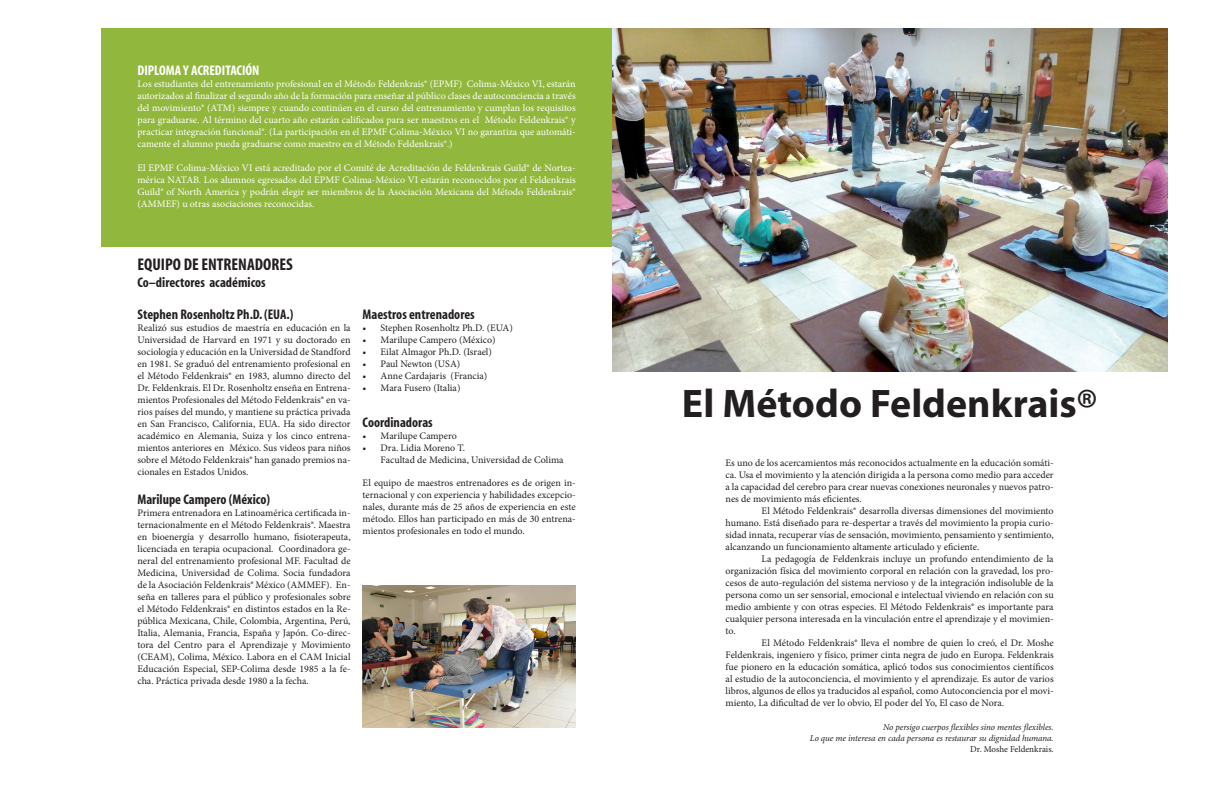
<style>
.page{position:relative;width:1224px;height:792px;background:#fff}
.page>*{position:absolute;margin:0;border:0;box-sizing:border-box;transform-origin:0 0}
.TITULO__G{font:700 40px "Myriad";color:#231f20}
.TITULO__G-2{font:700 condensed 17px "Myriad";color:#231f20}
.TITULO_-G{font:700 condensed 14px "Myriad";color:#231f20}
.TITULO_-G-2{font:700 condensed 14px "Myriad";color:#fff}
.CUERPO_DE_TEXTO{font:10px/12px "Minion Pro";color:#231f20;text-align:justify}
.CUERPO_DE_TEXTO-2{font:10px/12px "Minion Pro";color:#fff;text-align:justify}
.NOTA{font:italic 9px "Minion Pro";letter-spacing:-.005em;color:#231f20}
.NOTA-2{font:9px "Minion Pro";color:#231f20}
</style>
<div class="page">
<div style="left:102px;top:28px;width:510px;height:219px;background:#91b73d"></div>
<img style="left:363px;top:585px;width:213px;height:143px">
<img style="left:612px;top:28px;width:555px;height:344px">
<p class="TITULO_-G-2" style="left:138px;top:63px;width:124px">DIPLOMA Y ACREDITACIÓN</p>
<p class="CUERPO_DE_TEXTO-2" style="left:138px;top:78px;width:440px">Los estudiantes del entrenamiento profesional en el Método Feldenkrais® (EPMF) Colima-México VI, estarán autorizados al finalizar el segundo año de la formación para enseñar al público clases de autoconciencia a través del movimiento® (ATM) siempre y cuando continúen en el curso del entrenamiento y cumplan los requisitos para graduarse. Al término del cuarto año estarán calificados para ser maestros en el Método Feldenkrais® y practicar integración funcional®. (La participación en el EPMF Colima-México VI no garantiza que automáti&shy;camente el alumno pueda graduarse como maestro en el Método Feldenkrais®.)</p>
<p class="CUERPO_DE_TEXTO-2" style="left:138px;top:162px;width:440px">El EPMF Colima-México VI está acreditado por el Comité de Acreditación de Feldenkrais Guild® de Nortea&shy;mérica NATAB. Los alumnos egresados del EPMF Colima-México VI estarán reconocidos por el Feldenkrais Guild® of North America y podrán elegir ser miembros de la Asociación Mexicana del Método Feldenkrais® (AMMEF) u otras asociaciones reconocidas.</p>
<p class="TITULO__G-2" style="left:138px;top:256px;width:157px">EQUIPO DE ENTRENADORES</p>
<p class="TITULO_-G" style="left:138px;top:275px;width:130px">Co–directores académicos</p>
<p class="TITULO_-G" style="left:138px;top:307px;width:157px">Stephen Rosenholtz Ph.D. (EUA.)</p>
<p class="CUERPO_DE_TEXTO" style="left:138px;top:322px;width:215px">Realizó sus estudios de maestría en educación en la Universidad de Harvard en 1971 y su doctorado en sociología y educación en la Universidad de Standford en 1981. Se graduó del entrenamiento profesional en el Método Feldenkrais® en 1983, alumno directo del Dr. Feldenkrais. El Dr. Rosenholtz enseña en Entrena&shy;mientos Profesionales del Método Feldenkrais® en va&shy;rios países del mundo, y mantiene su práctica privada en San Francisco, California, EUA. Ha sido director académico en Alemania, Suiza y los cinco entrena&shy;mientos anteriores en México. Sus videos para niños sobre el Método Feldenkrais® han ganado premios na&shy;cionales en Estados Unidos.</p>
<p class="TITULO_-G" style="left:138px;top:492px;width:134px">Marilupe Campero (México)</p>
<p class="CUERPO_DE_TEXTO" style="left:138px;top:506px;width:215px">Primera entrenadora en Latinoamérica certificada in&shy;ternacionalmente en el Método Feldenkrais®. Maestra en bioenergía y desarrollo humano, fisioterapeuta, licenciada en terapia ocupacional. Coordinadora ge&shy;neral del entrenamiento profesional MF. Facultad de Medicina, Universidad de Colima. Socia fundadora de la Asociación Feldenkrais® México (AMMEF). En&shy;seña en talleres para el público y profesionales sobre el Método Feldenkrais® en distintos estados en la Re&shy;pública Mexicana, Chile, Colombia, Argentina, Perú, Italia, Alemania, Francia, España y Japón. Co-direc&shy;tora del Centro para el Aprendizaje y Movimiento (CEAM), Colima, México. Labora en el CAM Inicial Educación Especial, SEP-Colima desde 1985 a la fe&shy;cha. Práctica privada desde 1980 a la fecha.</p>
<p class="TITULO_-G" style="left:363px;top:307px;width:114px">Maestros entrenadores</p>
<p class="CUERPO_DE_TEXTO" style="left:363px;top:322px;width:152px">• Stephen Rosenholtz Ph.D. (EUA)</p>
<p class="CUERPO_DE_TEXTO" style="left:363px;top:334px;width:135px">• Marilupe Campero (México)</p>
<p class="CUERPO_DE_TEXTO" style="left:363px;top:346px;width:131px">• Eilat Almagor Ph.D. (Israel)</p>
<p class="CUERPO_DE_TEXTO" style="left:363px;top:358px;width:99px">• Paul Newton (USA)</p>
<p class="CUERPO_DE_TEXTO" style="left:363px;top:370px;width:126px">• Anne Cardajaris (Francia)</p>
<p class="CUERPO_DE_TEXTO" style="left:363px;top:382px;width:99px">• Mara Fusero (Italia)</p>
<p class="TITULO_-G" style="left:363px;top:415px;width:72px">Coordinadoras</p>
<p class="CUERPO_DE_TEXTO" style="left:363px;top:429px;width:96px">• Marilupe Campero</p>
<p class="CUERPO_DE_TEXTO" style="left:381px;top:441px;width:185px;text-indent:-18px">• Dra. Lidia Moreno T.<br>Facultad de Medicina, Universidad de Colima</p>
<p class="CUERPO_DE_TEXTO" style="left:363px;top:477px;width:215px">El equipo de maestros entrenadores es de origen in&shy;ternacional y con experiencia y habilidades excepcio&shy;nales, durante más de 25 años de experiencia en este método. Ellos han participado en más de 30 entrena&shy;mientos profesionales en todo el mundo.</p>
<p class="TITULO__G" style="left:682px;top:383px;width:417px">El Método Feldenkrais®</p>
<p class="CUERPO_DE_TEXTO" style="left:726px;top:457px;width:330px">Es uno de los acercamientos más reconocidos actualmente en la educación somáti&shy;ca. Usa el movimiento y la atención dirigida a la persona como medio para acceder a la capacidad del cerebro para crear nuevas conexiones neuronales y nuevos patro&shy;nes de movimiento más eficientes.</p>
<p class="CUERPO_DE_TEXTO" style="left:726px;top:505px;width:330px;text-indent:36px">El Método Feldenkrais® desarrolla diversas dimensiones del movimiento humano. Está diseñado para re-despertar a través del movimiento la propia curio&shy;sidad innata, recuperar vías de sensación, movimiento, pensamiento y sentimiento, alcanzando un funcionamiento altamente articulado y eficiente.</p>
<p class="CUERPO_DE_TEXTO" style="left:726px;top:553px;width:330px;text-indent:36px">La pedagogía de Feldenkrais incluye un profundo entendimiento de la organización física del movimiento corporal en relación con la gravedad, los pro&shy;cesos de auto-regulación del sistema nervioso y de la integración indisoluble de la persona como un ser sensorial, emocional e intelectual viviendo en relación con su medio ambiente y con otras especies. El Método Feldenkrais® es importante para cualquier persona interesada en la vinculación entre el aprendizaje y el movimien&shy;to.</p>
<p class="CUERPO_DE_TEXTO" style="left:726px;top:637px;width:330px;text-indent:36px">El Método Feldenkrais® lleva el nombre de quien lo creó, el Dr. Moshe Feldenkrais, ingeniero y físico, primer cinta negra de judo en Europa. Feldenkrais fue pionero en la educación somática, aplicó todos sus conocimientos científicos al estudio de la autoconciencia, el movimiento y el aprendizaje. Es autor de varios libros, algunos de ellos ya traducidos al español, como Autoconciencia por el movi&shy;miento, La dificultad de ver lo obvio, El poder del Yo, El caso de Nora.</p>
<p class="NOTA" style="left:883px;top:721px;width:172px">No persigo cuerpos flexibles sino mentes flexibles.</p>
<p class="NOTA" style="left:810px;top:732px;width:245px">Lo que me interesa en cada persona es restaurar su dignidad humana.</p>
<p class="NOTA-2" style="left:970px;top:743px;width:85px">Dr. Moshe Feldenkrais.</p>
</div>
